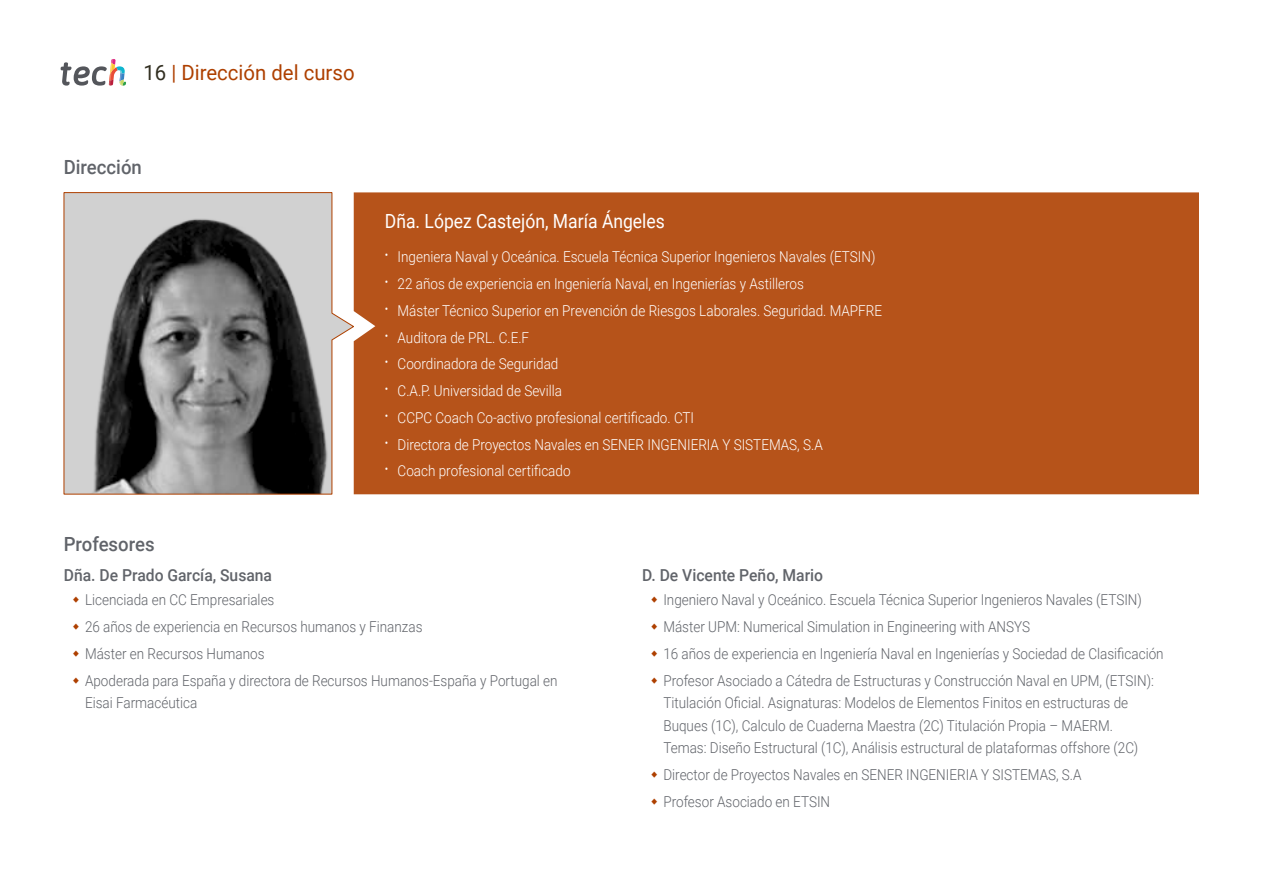
<style>
.page{position:relative;width:1263px;height:893px;background:#fff}
.page>*{position:absolute;margin:0;border:0;box-sizing:border-box;transform-origin:0 0}
.t1{font:21px "Roboto";color:#ae4000}
.t2{font:19.5px "Roboto";color:#fff;scale:.9 1}
.t3{font:500 19.5px "Roboto";color:#61646a;scale:.95 1}
.t4{font:500 16.5px "Roboto";color:#61646a;scale:.95 1}
.t5{font:300 15px/26.7px "Roboto";color:#61646a;scale:.9 1}
.t6{font:300 15px "Roboto";color:#fff;scale:.9 1}
.s1{color:#312e20}
</style>
<div class="page">
<svg style="left:61px;top:59px;width:65px;height:27px"></svg>
<div style="left:354px;top:192px;width:845px;height:302px;background:#b6531a"></div>
<svg style="left:64px;top:192px;width:290px;height:302px"></svg>
<h1 class="t1" style="left:144px;top:57px;width:213px"><span class="s1">16</span> | Dirección del curso</h1>
<h2 class="t3" style="left:64px;top:153px;width:84px">Dirección</h2>
<h2 class="t2" style="left:385px;top:208px;width:313px">Dña. López Castejón, María Ángeles</h2>
<p class="t6" style="left:385px;top:247px;width:546px"><sup>•</sup> Ingeniera Naval y Oceánica. Escuela Técnica Superior Ingenieros Navales (ETSIN)</p>
<p class="t6" style="left:385px;top:273px;width:467px"><sup>•</sup> 22 años de experiencia en Ingeniería Naval, en Ingenierías y Astilleros</p>
<p class="t6" style="left:385px;top:300px;width:554px"><sup>•</sup> Máster Técnico Superior en Prevención de Riesgos Laborales. Seguridad. MAPFRE</p>
<p class="t6" style="left:385px;top:327px;width:162px"><sup>•</sup> Auditora de PRL. C.E.F</p>
<p class="t6" style="left:385px;top:354px;width:194px"><sup>•</sup> Coordinadora de Seguridad</p>
<p class="t6" style="left:385px;top:380px;width:198px"><sup>•</sup> C.A.P. Universidad de Sevilla</p>
<p class="t6" style="left:385px;top:407px;width:345px"><sup>•</sup> CCPC Coach Co-activo profesional certificado. CTI</p>
<p class="t6" style="left:385px;top:434px;width:488px"><sup>•</sup> Directora de Proyectos Navales en SENER INGENIERIA Y SISTEMAS, S.A</p>
<p class="t6" style="left:385px;top:461px;width:208px"><sup>•</sup> Coach profesional certificado</p>
<h2 class="t3" style="left:64px;top:531px;width:97px">Profesores</h2>
<p class="t4" style="left:64px;top:563px;width:221px">Dña. De Prado García, Susana</p>
<p class="t5" style="left:85px;top:586px;width:527px">Licenciada en CC Empresariales<br>26 años de experiencia en Recursos humanos y Finanzas<br>Máster en Recursos Humanos<br>Apoderada para España y directora de Recursos Humanos-España y Portugal en</p>
<p class="t5" style="left:85px;top:689px;width:126px">Eisai Farmacéutica</p>
<p class="t4" style="left:642px;top:563px;width:192px">D. De Vicente Peño, Mario</p>
<p class="t5" style="left:663px;top:586px;width:557px">Ingeniero Naval y Oceánico. Escuela Técnica Superior Ingenieros Navales (ETSIN)<br>Máster UPM: Numerical Simulation in Engineering with ANSYS<br>16 años de experiencia en Ingeniería Naval en Ingenierías y Sociedad de Clasificación Profesor Asociado a Cátedra de Estructuras y Construcción Naval en UPM, (ETSIN):</p>
<p class="t5" style="left:663px;top:691px;width:529px;line-height:22.5px">Titulación Oficial. Asignaturas: Modelos de Elementos Finitos en estructuras de<br>Buques (1C), Calculo de Cuaderna Maestra (2C) Titulación Propia – MAERM.<br>Temas: Diseño Estructural (1C), Análisis estructural de plataformas offshore (2C)</p>
<p class="t5" style="left:663px;top:761px;width:466px">Director de Proyectos Navales en SENER INGENIERIA Y SISTEMAS, S.A<br>Profesor Asociado en ETSIN</p>
</div>
